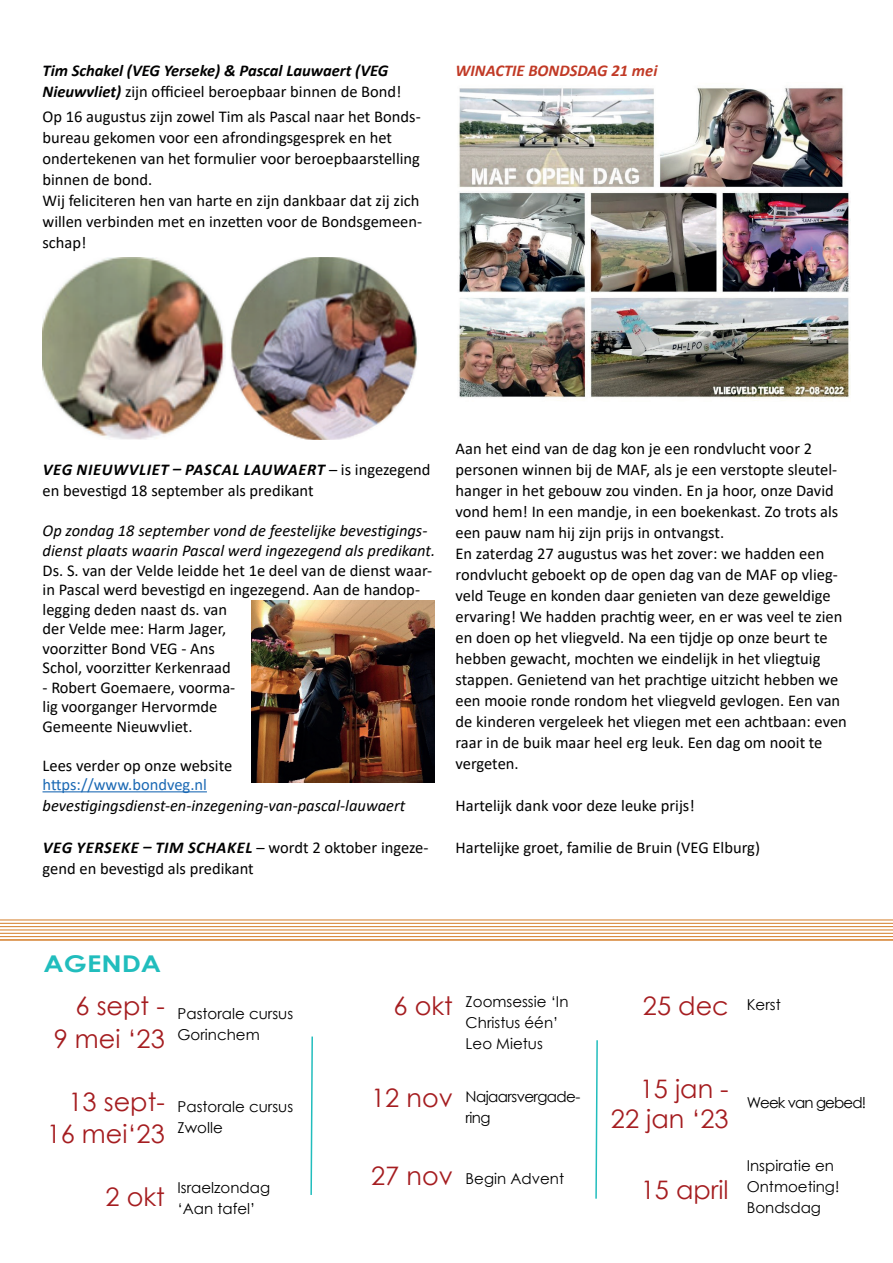
<style>
.page{position:relative;width:893px;height:1263px;background:#fff}
.page>*{position:absolute;margin:0;border:0;box-sizing:border-box;transform-origin:0 0}
.t1{font:25.5px/32.4px "Century Gothic";color:#a51d20;text-align:right}
.t2{font:700 23.1px "Century Gothic";color:#21bdbd;scale:1.19 1}
.t3{font:16.5px/21px "Calibri";color:#000001}
.t4{font:italic 16.5px/19.5px "Calibri";color:#000001}
.t5{font:italic 700 16.5px/21px "Calibri";color:#000001}
.t6{font:16.5px "Calibri";color:#1b69b4}
.t7{font:italic 700 16.5px "Calibri";color:#c13a26}
.t8{font:15px/21px "Century Gothic";color:#000001}
.t9{font:15px/21px "Century Gothic";letter-spacing:-.04em;color:#000001}
.t10{font:15px "Century Gothic";letter-spacing:-.06em;color:#000001}
.s1{font-weight:400;font-style:normal}
.s2{font-weight:700;font-style:italic}
</style>
<div class="page">
<svg style="left:310px;top:1036px;width:3px;height:159px"></svg>
<svg style="left:595px;top:1040px;width:3px;height:159px"></svg>
<hr style="left:43px;top:791px;width:164px;height:1px;background:#1b69b4">
<img style="left:43px;top:257px;width:183px;height:182px">
<img style="left:231px;top:257px;width:186px;height:182px">
<img style="left:252px;top:601px;width:183px;height:181px">
<img style="left:458px;top:87px;width:392px;height:312px">
<svg style="left:0;top:919px;width:893px;height:19px"></svg>
<hr style="left:0;top:939px;width:893px;height:1px;background:#d47c26">
<hr style="left:0;top:929px;width:893px;height:1px;background:#d47c26">
<hr style="left:0;top:926px;width:893px;height:1px;background:#d47c26">
<hr style="left:0;top:923px;width:893px;height:1px;background:#d47c26">
<hr style="left:0;top:933px;width:893px;height:1px;background:#d47c26">
<hr style="left:0;top:936px;width:893px;height:1px;background:#d47c26">
<p class="t5" style="left:43px;top:59px;width:361px">Tim Schakel (VEG Yerseke) &amp; Pascal Lauwaert (VEG<br>Nieuwvliet) <span class="s1">zijn officieel beroepbaar binnen de Bond!</span></p>
<p class="t3" style="left:43px;top:106px;width:381px">Op 16 augustus zijn zowel Tim als Pascal naar het Bonds&shy;bureau gekomen voor een afrondingsgesprek en het ondertekenen van het formulier voor beroepbaarstelling binnen de bond.<br>Wij feliciteren hen van harte en zijn dankbaar dat zij zich willen verbinden met en inzetten voor de Bondsgemeen&shy;schap!</p>
<p class="t7" style="left:455px;top:59px;width:203px">WINACTIE BONDSDAG 21 mei</p>
<p class="t3" style="left:43px;top:459px;width:390px"><span class="s2">VEG NIEUWVLIET – PASCAL LAUWAERT</span> – is ingezegend en bevestigd 18 september als predikant</p>
<p class="t4" style="left:43px;top:520px;width:394px">Op zondag 18 september vond de feestelijke bevestigings&shy;dienst plaats waarin Pascal werd ingezegend als predikant.</p>
<p class="t3" style="left:43px;top:560px;width:391px;line-height:19.5px">Ds. S. van der Velde leidde het 1e deel van de dienst waar&shy;in Pascal werd bevestigd en ingezegend. Aan de handop&shy;legging deden naast ds. van<br>der Velde mee: Harm Jager,<br>voorzitter Bond VEG - Ans<br>Schol, voorzitter Kerkenraad</p>
<p class="t3" style="left:43px;top:677px;width:194px;line-height:19.5px">- Robert Goemaere, voorma&shy;lig voorganger Hervormde<br>Gemeente Nieuwvliet.</p>
<p class="t3" style="left:43px;top:754px;width:191px">Lees verder op onze website</p>
<p class="t6" style="left:43px;top:773px;width:166px">https://www.bondveg.nl</p>
<p class="t4" style="left:43px;top:795px;width:364px">bevestigingsdienst-en-inzegening-van-pascal-lauwaert</p>
<p class="t3" style="left:43px;top:837px;width:387px"><span class="s2">VEG YERSEKE – TIM SCHAKEL</span> – wordt 2 oktober ingeze&shy;gend en bevestigd als predikant</p>
<p class="t3" style="left:455px;top:438px;width:393px">Aan het eind van de dag kon je een rondvlucht voor 2 personen winnen bij de MAF, als je een verstopte sleutel&shy;hanger in het gebouw zou vinden. En ja hoor, onze David vond hem! In een mandje, in een boekenkast. Zo trots als een pauw nam hij zijn prijs in ontvangst.<br>En zaterdag 27 augustus was het zover: we hadden een rondvlucht geboekt op de open dag van de MAF op vlieg&shy;veld Teuge en konden daar genieten van deze geweldige ervaring! We hadden prachtig weer, en er was veel te zien en doen op het vliegveld. Na een tijdje op onze beurt te hebben gewacht, mochten we eindelijk in het vliegtuig stappen. Genietend van het prachtige uitzicht hebben we een mooie ronde rondom het vliegveld gevlogen. Een van de kinderen vergeleek het vliegen met een achtbaan: even raar in de buik maar heel erg leuk. Een dag om nooit te vergeten.</p>
<p class="t3" style="left:455px;top:795px;width:241px">Hartelijk dank voor deze leuke prijs!</p>
<p class="t3" style="left:455px;top:837px;width:306px">Hartelijke groet, familie de Bruin (VEG Elburg)</p>
<h2 class="t2" style="left:44px;top:946px;width:99px">AGENDA</h2>
<h1 class="t1" style="left:54px;top:989px;width:113px">6 sept -<br>9 mei ‘23</h1>
<p class="t8" style="left:178px;top:1003px;width:117px">Pastorale cursus<br>Gorinchem</p>
<h1 class="t1" style="left:47px;top:1085px;width:120px">13 sept-<br>16 mei‘23</h1>
<p class="t8" style="left:178px;top:1096px;width:117px">Pastorale cursus<br>Zwolle</p>
<h1 class="t1" style="left:105px;top:1180px;width:61px">2 okt</h1>
<p class="t8" style="left:178px;top:1177px;width:94px">Israelzondag ‘Aan tafel’</p>
<h1 class="t1" style="left:394px;top:989px;width:61px">6 okt</h1>
<p class="t8" style="left:466px;top:991px;width:104px">Zoomsessie ‘In<br>Christus één’<br>Leo Mietus</p>
<h1 class="t1" style="left:371px;top:1081px;width:83px">12 nov</h1>
<p class="t9" style="left:466px;top:1086px;width:116px">Najaarsvergade&shy;ring</p>
<h1 class="t1" style="left:371px;top:1159px;width:83px">27 nov</h1>
<p class="t8" style="left:466px;top:1168px;width:100px">Begin Advent</p>
<h1 class="t1" style="left:643px;top:989px;width:87px">25 dec</h1>
<p class="t8" style="left:747px;top:994px;width:36px">Kerst</p>
<h1 class="t1" style="left:611px;top:1072px;width:119px;line-height:30.6px">15 jan -<br>22 jan ‘23</h1>
<h1 class="t1" style="left:641px;top:1173px;width:90px">15 april</h1>
<p class="t10" style="left:747px;top:1092px;width:121px">Week van gebed!</p>
<p class="t8" style="left:747px;top:1155px;width:94px">Inspiratie en<br>Ontmoeting!<br>Bondsdag</p>
</div>
